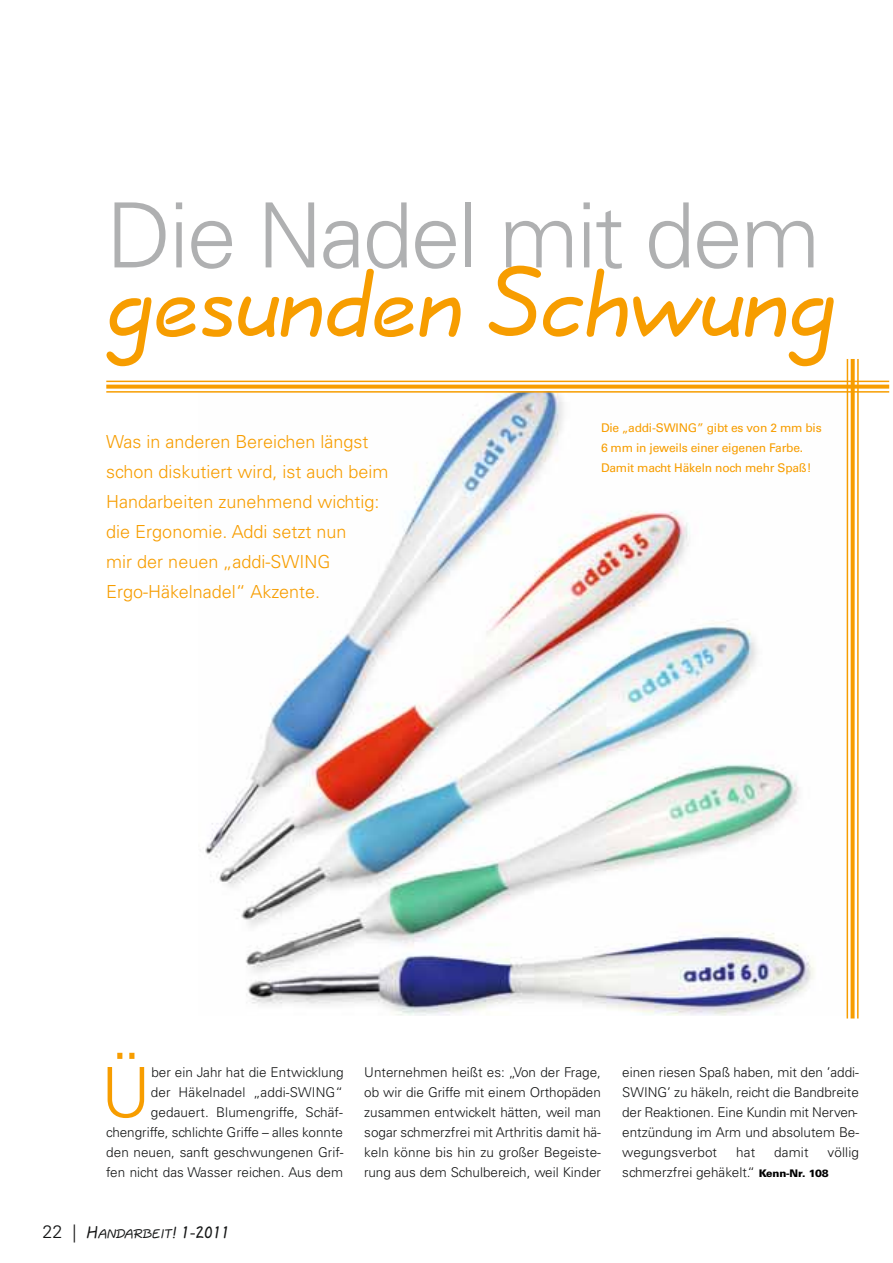
<style>
.page{position:relative;width:893px;height:1263px;background:#fff}
.page>*{position:absolute;margin:0;border:0;box-sizing:border-box;transform-origin:0 0}
.t1{font:105px "Quill Script";letter-spacing:-.025em;color:#f79d00}
.t2{font:300 90px "Univers";letter-spacing:-.025em;color:#afb0b1}
.t3{font:300 69.3px "Univers";color:#f79d00}
.t4{font:300 18px/30px "Univers";color:#f79d00}
.t5{font:300 13.5px/20.1px "Univers";color:#151616}
.t6{font:13.5px "Quill Script";color:#151616}
.t7{font:12px/20.1px "Univers";letter-spacing:-.015em;color:#f79d00}
.s1{font-weight:900;font-size:10.5px;color:#000}
.s2{font-family:"Univers";font-weight:300;font-size:18px}
.s3{font-size:18px}
</style>
<div class="page">
<img style="left:205px;top:393px;width:642px;height:623px">
<hr style="left:847px;top:359px;width:1px;height:659px;background:#f79d00">
<svg style="left:851px;top:359px;width:4px;height:659px;background:#f7a516"></svg>
<hr style="left:857px;top:359px;width:2px;height:659px;background:#f79d00">
<hr style="left:106px;top:381px;width:783px;height:1px;background:#f79d00">
<svg style="left:106px;top:385px;width:783px;height:4px;background:#f7a517"></svg>
<hr style="left:106px;top:391px;width:783px;height:2px;background:#f79d00">
<h2 class="t2" style="left:106px;top:202px;width:716px">Die Nadel mit dem</h2>
<h1 class="t1" style="left:106px;top:269px;width:733px">gesunden Schwung</h1>
<h3 class="t4" style="left:106px;top:428px;width:284px">Was in anderen Bereichen längst schon diskutiert wird, ist auch beim<br>Handarbeiten zunehmend wichtig: die Ergonomie. Addi setzt nun<br>mir der neuen „addi-SWING<br>Ergo-Häkelnadel“ Akzente.</h3>
<p class="t7" style="left:601px;top:419px;width:222px">Die „addi-SWING” gibt es von 2 mm bis<br>6 mm in jeweils einer eigenen Farbe.<br>Damit macht Häkeln noch mehr Spaß!</p>
<h3 class="t3" style="left:101px;top:1067px;width:52px">Ü</h3>
<p class="t5" style="left:106px;top:1063px;width:239px;text-align:right">ber ein Jahr hat die Entwicklung<br>der Häkelnadel „addi-SWING“ gedauert. Blumengriffe, Schäf&shy;chengriffe, schlichte Griffe – alles konnte den neuen, sanft geschwungenen Grif&shy;fen nicht das Wasser reichen. Aus dem</p>
<p class="t5" style="left:364px;top:1063px;width:238px;text-align:justify">Unternehmen heißt es: „Von der Frage, ob wir die Griffe mit einem Orthopäden zusammen entwickelt hätten, weil man sogar schmerzfrei mit Arthritis damit hä&shy;keln könne bis hin zu großer Begeiste&shy;rung aus dem Schulbereich, weil Kinder</p>
<p class="t5" style="left:622px;top:1063px;width:238px">einen riesen Spaß haben, mit den ’addi-SWING’ zu häkeln, reicht die Bandbreite der Reaktionen. Eine Kundin mit Nerven&shy;entzündung im Arm und absolutem Be&shy;wegungsverbot</p>
<p class="t5" style="left:622px;top:1144px;width:238px;text-indent:205px">völlig schmerzfrei gehäkelt.“ <span class="s1">Kenn-Nr. 108</span></p>
<p class="t5" style="left:736px;top:1144px;width:21px">hat</p>
<p class="t5" style="left:774px;top:1144px;width:36px">damit</p>
<p class="t6" style="left:43px;top:1229px;width:189px"><span class="s2">22 |</span> <span class="s3">H</span>ANDARBEIT<span class="s3">! 1-2011</span></p>
</div>
